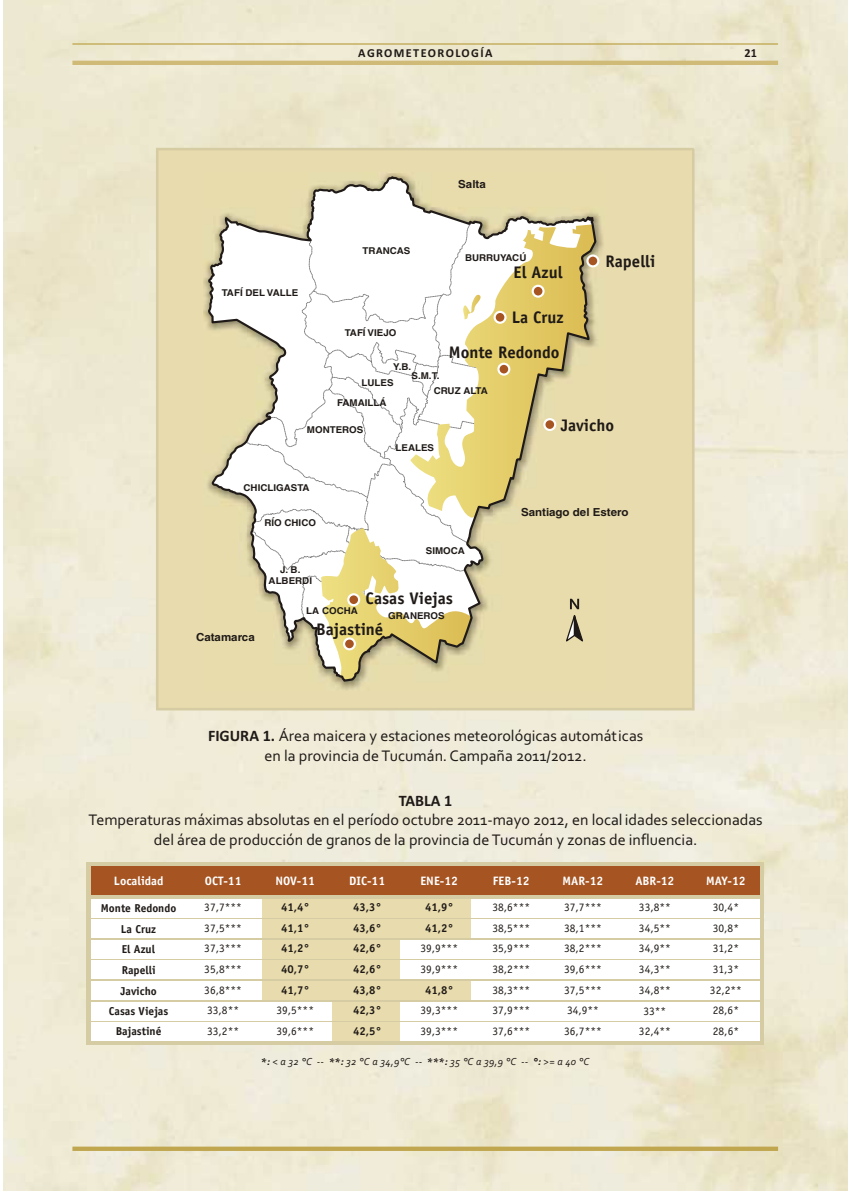
<style>
.page{position:relative;width:851px;height:1191px;background:#fff}
.page>*{position:absolute;margin:0;border:0;box-sizing:border-box;transform-origin:0 0}
.t1{font:700 16.8px "Officina Sans";color:#1f1a17}
.t2{font:16.05px/19.5px "Corbel";color:#1f1a17;text-align:center}
.t3{font:700 16.05px "Calibri";color:#1f1a17}
.t4{font:700 12.15px "Officina Sans";color:#fff}
.t5{font:700 12.15px "Calibri";letter-spacing:.115em;color:#1f1a17}
.t6{font:11.4px/20.5px "Officina Sans";color:#1f1a17}
.t7{font:700 11.4px "Officina Sans";color:#1f1a17}
.t8{font:700 11.1px "Helvetica";color:#1f1a17;scale:1.04 1}
.t9{font:italic 10.65px "Corbel";letter-spacing:.02em;color:#1f1a17}
.t10{font:700 9.45px/11.1px "Helvetica";color:#1f1a17;text-align:center;scale:1.04 1}
.s1{font-family:"Calibri";font-weight:700}
.s2{font-weight:700}
</style>
<div class="page">
<hr style="left:72px;top:43px;width:706px;height:2px;background:#bfa64f">
<hr style="left:72px;top:1147px;width:706px;height:4px;background:#bfa64f">
<hr style="left:72px;top:61px;width:706px;height:4px;background:#cfba78">
<svg style="left:86px;top:862px;width:678px;height:183px;fill:#d6cca3"></svg>
<div style="left:91px;top:867px;width:668px;height:28px;background:#a65421"></div>
<div style="left:91px;top:899px;width:668px;height:19px;background:#fff"></div>
<div style="left:91px;top:920px;width:668px;height:18px;background:#fff"></div>
<div style="left:91px;top:940px;width:668px;height:19px;background:#fff"></div>
<div style="left:91px;top:961px;width:668px;height:18px;background:#fff"></div>
<div style="left:91px;top:981px;width:668px;height:19px;background:#fff"></div>
<div style="left:91px;top:1002px;width:668px;height:18px;background:#fff"></div>
<div style="left:91px;top:1022px;width:668px;height:19px;background:#fff"></div>
<div style="left:262px;top:899px;width:208px;height:19px;background:#e8dbad"></div>
<div style="left:262px;top:920px;width:208px;height:18px;background:#e8dbad"></div>
<div style="left:262px;top:981px;width:208px;height:19px;background:#e8dbad"></div>
<div style="left:332px;top:1002px;width:68px;height:18px;background:#e8dbad"></div>
<div style="left:332px;top:1022px;width:68px;height:19px;background:#e8dbad"></div>
<div style="left:262px;top:940px;width:138px;height:19px;background:#e8dbad"></div>
<div style="left:262px;top:961px;width:138px;height:18px;background:#e8dbad"></div>
<svg style="left:206px;top:87px;width:391px;height:61px"></svg>
<svg style="left:156px;top:148px;width:538px;height:562px"></svg>
<p class="t5" style="left:358px;top:45px;width:136px">AGROMETEOROLOGÍA</p>
<p class="t5" style="left:744px;top:45px;width:14px">21</p>
<p class="t8" style="left:458px;top:180px;width:28px">Salta</p>
<p class="t10" style="left:222px;top:288px;width:75px">TAFÍ DEL VALLE</p>
<p class="t10" style="left:362px;top:246px;width:47px">TRANCAS</p>
<p class="t10" style="left:345px;top:328px;width:51px">TAFÍ VIEJO</p>
<p class="t10" style="left:465px;top:253px;width:60px">BURRUYACÚ</p>
<h1 class="t1" style="left:513px;top:266px;width:51px">El Azul</h1>
<h1 class="t1" style="left:511px;top:311px;width:53px">La Cruz</h1>
<h1 class="t1" style="left:449px;top:345px;width:112px">Monte Redondo</h1>
<p class="t10" style="left:393px;top:362px;width:19px">Y.B.</p>
<p class="t10" style="left:411px;top:371px;width:28px">S.M.T.</p>
<p class="t10" style="left:361px;top:378px;width:32px">LULES</p>
<p class="t10" style="left:433px;top:386px;width:53px">CRUZ ALTA</p>
<p class="t10" style="left:337px;top:398px;width:49px">FAMAILLÁ</p>
<h1 class="t1" style="left:605px;top:255px;width:52px">Rapelli</h1>
<p class="t10" style="left:307px;top:425px;width:56px">MONTEROS</p>
<p class="t10" style="left:395px;top:443px;width:39px">LEALES</p>
<h1 class="t1" style="left:560px;top:418px;width:55px">Javicho</h1>
<p class="t10" style="left:243px;top:483px;width:65px">CHICLIGASTA</p>
<p class="t8" style="left:196px;top:633px;width:58px">Catamarca</p>
<p class="t10" style="left:264px;top:518px;width:51px">RÍO CHICO</p>
<p class="t10" style="left:268px;top:565px;width:43px">J. B.<br>ALBERDI</p>
<p class="t10" style="left:306px;top:607px;width:51px">LA COCHA</p>
<p class="t10" style="left:426px;top:546px;width:39px">SIMOCA</p>
<h1 class="t1" style="left:365px;top:592px;width:89px">Casas Viejas</h1>
<p class="t10" style="left:388px;top:611px;width:56px">GRANEROS</p>
<h1 class="t1" style="left:316px;top:622px;width:69px">Bajastiné</h1>
<p class="t8" style="left:521px;top:508px;width:105px">Santiago del Estero</p>
<h2 class="t2" style="left:208px;top:728px;width:437px"><span class="s1">FIGURA 1.</span> Área maicera y estaciones meteorológicas automáticas en la provincia de Tucumán. Campaña 2011/2012.</h2>
<h2 class="t3" style="left:399px;top:791px;width:55px">TABLA 1</h2>
<h2 class="t2" style="left:88px;top:812px;width:675px">Temperaturas máximas absolutas en el período octubre 2011-mayo 2012, en local idades seleccionadas del área de producción de granos de la provincia de Tucumán y zonas de influencia.</h2>
<p class="t4" style="left:114px;top:877px;width:51px">Localidad</p>
<p class="t4" style="left:205px;top:877px;width:38px">OCT-11</p>
<p class="t4" style="left:275px;top:877px;width:41px">NOV-11</p>
<p class="t4" style="left:349px;top:877px;width:37px">DIC-11</p>
<p class="t4" style="left:420px;top:877px;width:39px">ENE-12</p>
<p class="t4" style="left:493px;top:877px;width:38px">FEB-12</p>
<p class="t4" style="left:562px;top:877px;width:42px">MAR-12</p>
<p class="t4" style="left:635px;top:877px;width:41px">ABR-12</p>
<p class="t4" style="left:706px;top:877px;width:41px">MAY-12</p>
<p class="t7" style="left:101px;top:904px;width:77px">Monte Redondo</p>
<p class="t6" style="left:204px;top:898px;width:39px">37,7***</p>
<p class="t7" style="left:281px;top:903px;width:30px">41,4°</p>
<p class="t7" style="left:353px;top:903px;width:30px">43,3°</p>
<p class="t7" style="left:425px;top:903px;width:30px">41,9°</p>
<p class="t6" style="left:492px;top:898px;width:39px">38,6***</p>
<p class="t6" style="left:564px;top:898px;width:39px">37,7***</p>
<p class="t6" style="left:639px;top:898px;width:33px">33,8**</p>
<p class="t7" style="left:121px;top:925px;width:37px">La Cruz</p>
<p class="t6" style="left:204px;top:919px;width:39px">37,5***</p>
<p class="t7" style="left:281px;top:924px;width:30px">41,1°</p>
<p class="t7" style="left:353px;top:924px;width:30px">43,6°</p>
<p class="t7" style="left:425px;top:924px;width:30px">41,2°</p>
<p class="t6" style="left:492px;top:919px;width:39px">38,5***</p>
<p class="t6" style="left:564px;top:919px;width:39px">38,1***</p>
<p class="t6" style="left:639px;top:919px;width:33px">34,5**</p>
<p class="t7" style="left:122px;top:945px;width:35px">El Azul</p>
<p class="t6" style="left:204px;top:939px;width:39px">37,3***</p>
<p class="t7" style="left:281px;top:944px;width:30px">41,2°</p>
<p class="t7" style="left:353px;top:944px;width:30px">42,6°</p>
<p class="t6" style="left:420px;top:939px;width:39px">39,9***</p>
<p class="t6" style="left:492px;top:939px;width:39px">35,9***</p>
<p class="t6" style="left:564px;top:939px;width:39px">38,2***</p>
<p class="t6" style="left:639px;top:939px;width:33px">34,9**</p>
<p class="t7" style="left:122px;top:965px;width:36px">Rapelli</p>
<p class="t6" style="left:204px;top:960px;width:39px">35,8***</p>
<p class="t7" style="left:281px;top:965px;width:30px">40,7°</p>
<p class="t7" style="left:353px;top:965px;width:30px">42,6°</p>
<p class="t6" style="left:420px;top:960px;width:39px">39,9***</p>
<p class="t6" style="left:492px;top:960px;width:39px">38,2***</p>
<p class="t6" style="left:564px;top:960px;width:39px">39,6***</p>
<p class="t6" style="left:639px;top:960px;width:33px">34,3**</p>
<p class="t7" style="left:120px;top:986px;width:38px">Javicho</p>
<p class="t6" style="left:204px;top:980px;width:39px">36,8***</p>
<p class="t7" style="left:281px;top:985px;width:30px">41,7°</p>
<p class="t7" style="left:353px;top:985px;width:30px">43,8°</p>
<p class="t7" style="left:425px;top:985px;width:30px">41,8°</p>
<p class="t6" style="left:492px;top:980px;width:39px">38,3***</p>
<p class="t6" style="left:564px;top:980px;width:39px">37,5***</p>
<p class="t6" style="left:639px;top:980px;width:33px">34,8**</p>
<p class="t6" style="left:710px;top:898px;width:33px">30,4*<br>30,8*<br>31,2*<br>31,3*<br>32,2**</p>
<p class="t7" style="left:109px;top:1006px;width:61px">Casas Viejas</p>
<p class="t6" style="left:207px;top:1001px;width:33px">33,8**</p>
<p class="t6" style="left:276px;top:1001px;width:39px">39,5***</p>
<p class="t7" style="left:353px;top:1006px;width:30px">42,3°</p>
<p class="t6" style="left:420px;top:1001px;width:39px">39,3***</p>
<p class="t6" style="left:492px;top:1001px;width:39px">37,9***</p>
<p class="t6" style="left:567px;top:1001px;width:33px">34,9**</p>
<p class="t6" style="left:643px;top:1002px;width:24px">33**</p>
<p class="t6" style="left:712px;top:1001px;width:28px">28,6*</p>
<p class="t7" style="left:116px;top:1027px;width:47px">Bajastiné</p>
<p class="t6" style="left:207px;top:1022px;width:33px">33,2**</p>
<p class="t6" style="left:276px;top:1022px;width:39px">39,6***</p>
<p class="t7" style="left:353px;top:1026px;width:30px">42,5°</p>
<p class="t6" style="left:420px;top:1022px;width:39px">39,3***</p>
<p class="t6" style="left:492px;top:1022px;width:39px">37,6***</p>
<p class="t6" style="left:564px;top:1022px;width:39px">36,7***</p>
<p class="t6" style="left:639px;top:1022px;width:33px">32,4**</p>
<p class="t6" style="left:712px;top:1022px;width:28px">28,6*</p>
<p class="t9" style="left:261px;top:1055px;width:330px"><span class="s2">*:</span> &lt; a 32 °C -- <span class="s2">**:</span> 32 °C a 34,9°C -- <span class="s2">***:</span> 35 °C a 39,9 °C -- <span class="s2">°:</span> &gt;= a 40 °C</p>
</div>
